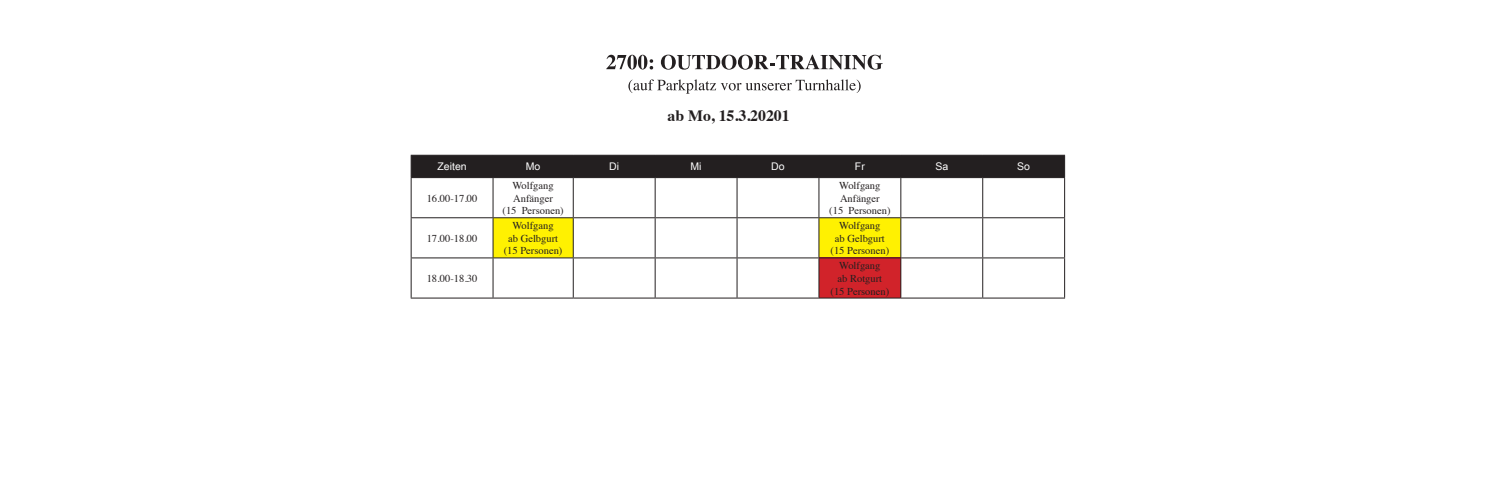
<style>
.page{position:relative;width:1489px;height:497px;background:#fff}
.page>*{position:absolute;margin:0;border:0;box-sizing:border-box;transform-origin:0 0}
.t1{font:700 15.75px "Times";color:#231f20}
.t2{font:10.5px "Times";color:#231f20}
.t3{font:10.5px "Arial Unicode MS";color:#fff}
</style>
<div class="page">
<svg style="left:493px;top:218px;width:407px;height:39px"></svg>
<div style="left:819px;top:257px;width:81px;height:41px;background:#d1232a"></div>
<div style="left:410px;top:155px;width:655px;height:22px;background:#231f20"></div>
<hr style="left:410px;top:177px;width:83px;height:1px;background:#231f20">
<hr style="left:410px;top:178px;width:1px;height:39px;background:#231f20">
<hr style="left:493px;top:177px;width:80px;height:1px;background:#231f20">
<hr style="left:492px;top:178px;width:1px;height:39px;background:#231f20">
<hr style="left:573px;top:177px;width:82px;height:1px;background:#231f20">
<hr style="left:573px;top:178px;width:1px;height:39px;background:#231f20">
<hr style="left:655px;top:177px;width:82px;height:1px;background:#231f20">
<hr style="left:654px;top:178px;width:1px;height:39px;background:#231f20">
<hr style="left:737px;top:177px;width:82px;height:1px;background:#231f20">
<hr style="left:736px;top:178px;width:1px;height:39px;background:#231f20">
<hr style="left:819px;top:177px;width:81px;height:1px;background:#231f20">
<hr style="left:818px;top:178px;width:1px;height:39px;background:#231f20">
<hr style="left:900px;top:177px;width:82px;height:1px;background:#231f20">
<hr style="left:900px;top:178px;width:1px;height:39px;background:#231f20">
<hr style="left:982px;top:177px;width:82px;height:1px;background:#231f20">
<hr style="left:982px;top:178px;width:1px;height:39px;background:#231f20">
<hr style="left:1064px;top:178px;width:1px;height:39px;background:#231f20">
<hr style="left:410px;top:217px;width:83px;height:1px;background:#231f20">
<hr style="left:410px;top:218px;width:1px;height:39px;background:#231f20">
<hr style="left:493px;top:217px;width:80px;height:1px;background:#231f20">
<hr style="left:492px;top:218px;width:1px;height:39px;background:#231f20">
<hr style="left:573px;top:217px;width:82px;height:1px;background:#231f20">
<hr style="left:573px;top:218px;width:1px;height:39px;background:#231f20">
<hr style="left:655px;top:217px;width:82px;height:1px;background:#231f20">
<hr style="left:654px;top:218px;width:1px;height:39px;background:#231f20">
<hr style="left:737px;top:217px;width:82px;height:1px;background:#231f20">
<hr style="left:736px;top:218px;width:1px;height:39px;background:#231f20">
<hr style="left:819px;top:217px;width:81px;height:1px;background:#231f20">
<hr style="left:818px;top:218px;width:1px;height:39px;background:#231f20">
<hr style="left:900px;top:217px;width:82px;height:1px;background:#231f20">
<hr style="left:900px;top:218px;width:1px;height:39px;background:#231f20">
<hr style="left:982px;top:217px;width:82px;height:1px;background:#231f20">
<hr style="left:982px;top:218px;width:1px;height:39px;background:#231f20">
<hr style="left:1064px;top:218px;width:1px;height:39px;background:#231f20">
<hr style="left:410px;top:257px;width:83px;height:1px;background:#231f20">
<hr style="left:410px;top:258px;width:1px;height:39px;background:#231f20">
<hr style="left:493px;top:257px;width:80px;height:1px;background:#231f20">
<hr style="left:492px;top:258px;width:1px;height:39px;background:#231f20">
<hr style="left:573px;top:257px;width:82px;height:1px;background:#231f20">
<hr style="left:573px;top:258px;width:1px;height:39px;background:#231f20">
<hr style="left:655px;top:257px;width:82px;height:1px;background:#231f20">
<hr style="left:654px;top:258px;width:1px;height:39px;background:#231f20">
<hr style="left:737px;top:257px;width:82px;height:1px;background:#231f20">
<hr style="left:736px;top:258px;width:1px;height:39px;background:#231f20">
<hr style="left:819px;top:257px;width:81px;height:1px;background:#231f20">
<hr style="left:818px;top:258px;width:1px;height:39px;background:#231f20">
<hr style="left:900px;top:257px;width:82px;height:1px;background:#231f20">
<hr style="left:900px;top:258px;width:1px;height:39px;background:#231f20">
<hr style="left:982px;top:257px;width:82px;height:1px;background:#231f20">
<hr style="left:982px;top:258px;width:1px;height:39px;background:#231f20">
<hr style="left:1064px;top:258px;width:1px;height:39px;background:#231f20">
<hr style="left:410px;top:297px;width:83px;height:1px;background:#231f20">
<hr style="left:493px;top:297px;width:80px;height:1px;background:#231f20">
<hr style="left:573px;top:297px;width:82px;height:1px;background:#231f20">
<hr style="left:655px;top:297px;width:82px;height:1px;background:#231f20">
<hr style="left:737px;top:297px;width:82px;height:1px;background:#231f20">
<hr style="left:819px;top:297px;width:81px;height:1px;background:#231f20">
<hr style="left:900px;top:297px;width:82px;height:1px;background:#231f20">
<hr style="left:982px;top:297px;width:82px;height:1px;background:#231f20">
<svg style="left:606px;top:55px;width:47px;height:14px"></svg>
<svg style="left:661px;top:55px;width:221px;height:14px"></svg>
<svg style="left:628px;top:79px;width:232px;height:15px"></svg>
<p class="t1" style="left:667px;top:101px;width:124px">ab Mo, 15.3.20201</p>
<p class="t3" style="left:437px;top:159px;width:31px">Zeiten</p>
<p class="t3" style="left:526px;top:159px;width:16px">Mo</p>
<p class="t3" style="left:609px;top:159px;width:11px">Di</p>
<p class="t3" style="left:690px;top:159px;width:13px">Mi</p>
<p class="t3" style="left:771px;top:159px;width:15px">Do</p>
<p class="t3" style="left:854px;top:159px;width:11px">Fr</p>
<p class="t3" style="left:935px;top:159px;width:14px">Sa</p>
<p class="t3" style="left:1017px;top:159px;width:14px">So</p>
<p class="t2" style="left:426px;top:188px;width:52px">16.00-17.00</p>
<p class="t2" style="left:512px;top:175px;width:43px">Wolfgang</p>
<p class="t2" style="left:513px;top:188px;width:41px">Anfänger</p>
<p class="t2" style="left:502px;top:201px;width:63px">(15 Personen)</p>
<p class="t2" style="left:839px;top:175px;width:43px">Wolfgang</p>
<p class="t2" style="left:840px;top:188px;width:41px">Anfänger</p>
<p class="t2" style="left:829px;top:201px;width:63px">(15 Personen)</p>
<p class="t2" style="left:426px;top:228px;width:52px">17.00-18.00</p>
<p class="t2" style="left:426px;top:268px;width:52px">18.00-18.30</p>
<p class="t2" style="left:512px;top:215px;width:43px">Wolfgang</p>
<p class="t2" style="left:508px;top:228px;width:51px">ab Gelbgurt</p>
<p class="t2" style="left:504px;top:241px;width:60px">(15 Personen)</p>
<p class="t2" style="left:839px;top:215px;width:43px">Wolfgang</p>
<p class="t2" style="left:834px;top:228px;width:51px">ab Gelbgurt</p>
<p class="t2" style="left:830px;top:241px;width:60px">(15 Personen)</p>
<p class="t2" style="left:839px;top:255px;width:43px">Wolfgang</p>
<p class="t2" style="left:837px;top:268px;width:46px">ab Rotgurt</p>
<p class="t2" style="left:830px;top:281px;width:60px">(15 Personen)</p>
</div>
